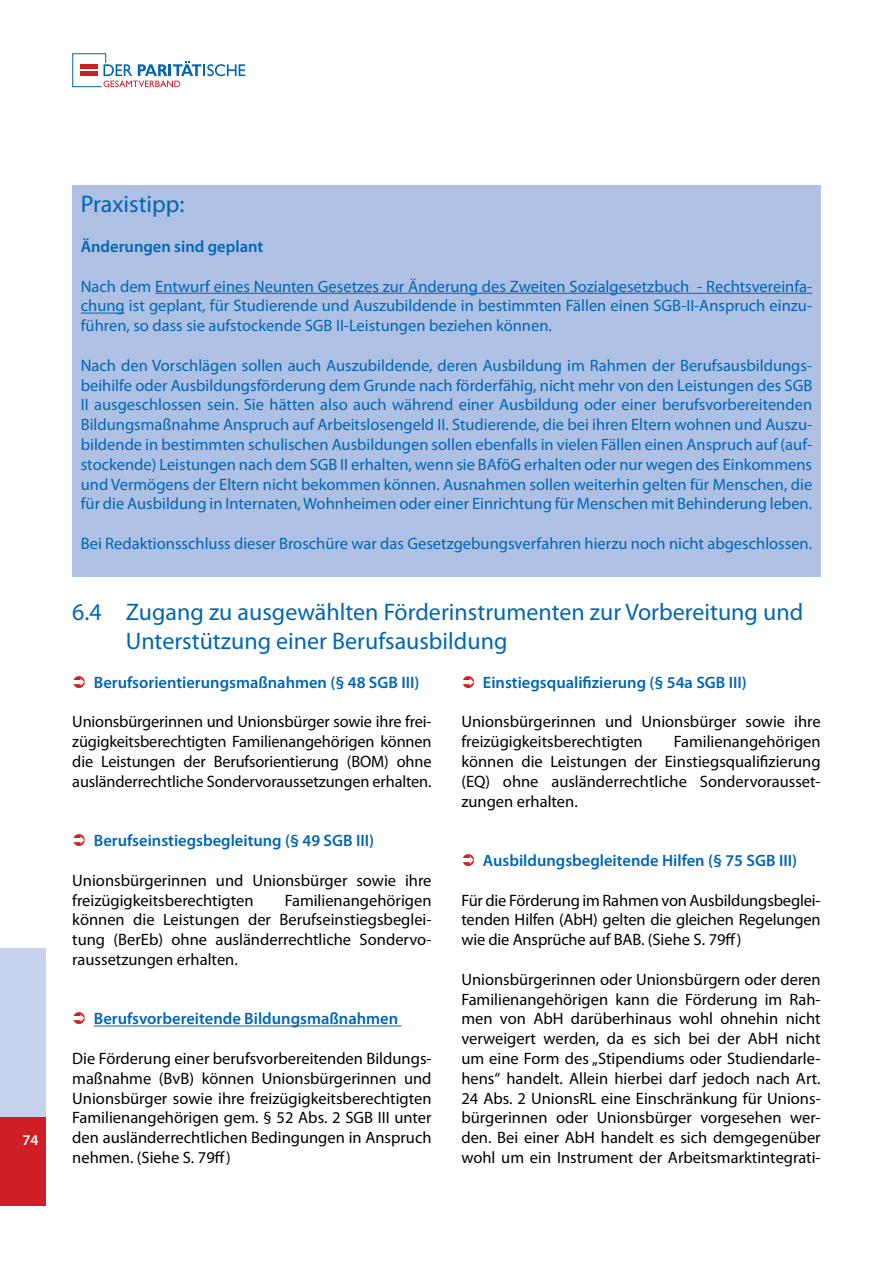
<style>
.page{position:relative;width:893px;height:1263px;background:#fff}
.page>*{position:absolute;margin:0;border:0;box-sizing:border-box;transform-origin:0 0}
.t1{font:24px/28.8px "Myriad Pro";color:#0066b3}
.t2{font:16.5px/19.8px "Myriad Pro";color:#000;text-align:justify}
.t3{font:16.5px/19.8px "Myriad Pro";color:#0066b3;text-align:justify}
.t4{font:600 16.5px "Myriad Pro";color:#0066b3}
.t5{font:600 15px "Myriad Pro";color:#fff}
</style>
<div class="page">
<svg style="left:72px;top:53px;width:173px;height:34px"></svg>
<div style="left:0;top:1116px;width:45px;height:89px;background:#cf1f25"></div>
<hr style="left:94px;top:1025px;width:307px;height:1px;background:#0066b3">
<div style="left:0;top:948px;width:45px;height:168px;background:#c7d2ec"></div>
<div style="left:72px;top:185px;width:749px;height:392px;background:#aec0e3"></div>
<hr style="left:155px;top:293px;width:657px;height:1px;background:#0066b3">
<hr style="left:81px;top:313px;width:44px;height:1px;background:#0066b3">
<p class="t5" style="left:23px;top:1131px;width:18px">74</p>
<h1 class="t1" style="left:81px;top:190px;width:105px">Praxistipp:</h1>
<p class="t4" style="left:81px;top:236px;width:184px">Änderungen sind geplant</p>
<p class="t3" style="left:81px;top:276px;width:733px">Nach dem Entwurf eines Neunten Gesetzes zur Änderung des Zweiten Sozialgesetzbuch - Rechtsvereinfa&shy;chung ist geplant, für Studierende und Auszubildende in bestimmten Fällen einen SGB-II-Anspruch einzu&shy;führen, so dass sie aufstockende SGB II-Leistungen beziehen können.</p>
<p class="t3" style="left:81px;top:355px;width:733px">Nach den Vorschlägen sollen auch Auszubildende, deren Ausbildung im Rahmen der Berufsausbildungs&shy;beihilfe oder Ausbildungsförderung dem Grunde nach förderfähig, nicht mehr von den Leistungen des SGB II ausgeschlossen sein. Sie hätten also auch während einer Ausbildung oder einer berufsvorbereitenden Bildungsmaßnahme Anspruch auf Arbeitslosengeld II. Studierende, die bei ihren Eltern wohnen und Auszu&shy;bildende in bestimmten schulischen Ausbildungen sollen ebenfalls in vielen Fällen einen Anspruch auf (auf&shy;stockende) Leistungen nach dem SGB II erhalten, wenn sie BAföG erhalten oder nur wegen des Einkommens und Vermögens der Eltern nicht bekommen können. Ausnahmen sollen weiterhin gelten für Menschen, die für die Ausbildung in Internaten, Wohnheimen oder einer Einrichtung für Menschen mit Behinderung leben.</p>
<p class="t3" style="left:81px;top:533px;width:733px">Bei Redaktionsschluss dieser Broschüre war das Gesetzgebungsverfahren hierzu noch nicht abgeschlossen.</p>
<h1 class="t1" style="left:126px;top:597px;width:679px;text-indent:-54px">6.4 Zugang zu ausgewählten Förderinstrumenten zur Vorbereitung und<br>Unterstützung einer Berufsausbildung</h1>
<p class="t4" style="left:483px;top:672px;width:265px">Einstiegsqualifizierung (§ 54a SGB III)</p>
<p class="t2" style="left:461px;top:712px;width:361px">Unionsbürgerinnen und Unionsbürger sowie ihre freizügigkeitsberechtigten</p>
<p class="t4" style="left:94px;top:672px;width:327px">Berufsorientierungsmaßnahmen (§ 48 SGB III)</p>
<p class="t2" style="left:72px;top:712px;width:361px">Unionsbürgerinnen und Unionsbürger sowie ihre frei&shy;zügigkeitsberechtigten Familienangehörigen können die Leistungen der Berufsorientierung (BOM) ohne ausländerrechtliche Sondervoraussetzungen erhalten.</p>
<p class="t2" style="left:461px;top:731px;width:361px;text-indent:212px">Familienangehörigen können die Leistungen der Einstiegsqualifizierung (EQ) ohne ausländerrechtliche Sondervorausset&shy;zungen erhalten.</p>
<p class="t4" style="left:94px;top:830px;width:282px">Berufseinstiegsbegleitung (§ 49 SGB III)</p>
<p class="t2" style="left:72px;top:870px;width:361px">Unionsbürgerinnen und Unionsbürger sowie ihre freizügigkeitsberechtigten</p>
<p class="t2" style="left:72px;top:890px;width:361px;text-indent:212px">Familienangehörigen können die Leistungen der Berufseinstiegsbeglei&shy;tung (BerEb) ohne ausländerrechtliche Sondervo&shy;raussetzungen erhalten.</p>
<p class="t4" style="left:94px;top:1008px;width:306px">Berufsvorbereitende Bildungsmaßnahmen</p>
<p class="t2" style="left:72px;top:1048px;width:361px">Die Förderung einer berufsvorbereitenden Bildungs&shy;maßnahme (BvB) können Unionsbürgerinnen und Unionsbürger sowie ihre freizügigkeitsberechtigten Familienangehörigen gem. § 52 Abs. 2 SGB III unter den ausländerrechtlichen Bedingungen in Anspruch nehmen. (Siehe S. 79ff)</p>
<p class="t4" style="left:483px;top:850px;width:316px">Ausbildungsbegleitende Hilfen (§ 75 SGB III)</p>
<p class="t2" style="left:461px;top:890px;width:361px">Für die Förderung im Rahmen von Ausbildungsbeglei&shy;tenden Hilfen (AbH) gelten die gleichen Regelungen wie die Ansprüche auf BAB. (Siehe S. 79ff)</p>
<p class="t2" style="left:461px;top:969px;width:361px">Unionsbürgerinnen oder Unionsbürgern oder deren Familienangehörigen kann die Förderung im Rah&shy;men von AbH darüberhinaus wohl ohnehin nicht verweigert werden, da es sich bei der AbH nicht um eine Form des „Stipendiums oder Studiendarle&shy;hens“ handelt. Allein hierbei darf jedoch nach Art.<br>24 Abs. 2 UnionsRL eine Einschränkung für Unions&shy;bürgerinnen oder Unionsbürger vorgesehen wer&shy;den. Bei einer AbH handelt es sich demgegenüber wohl um ein Instrument der Arbeitsmarktintegrati-</p>
</div>
